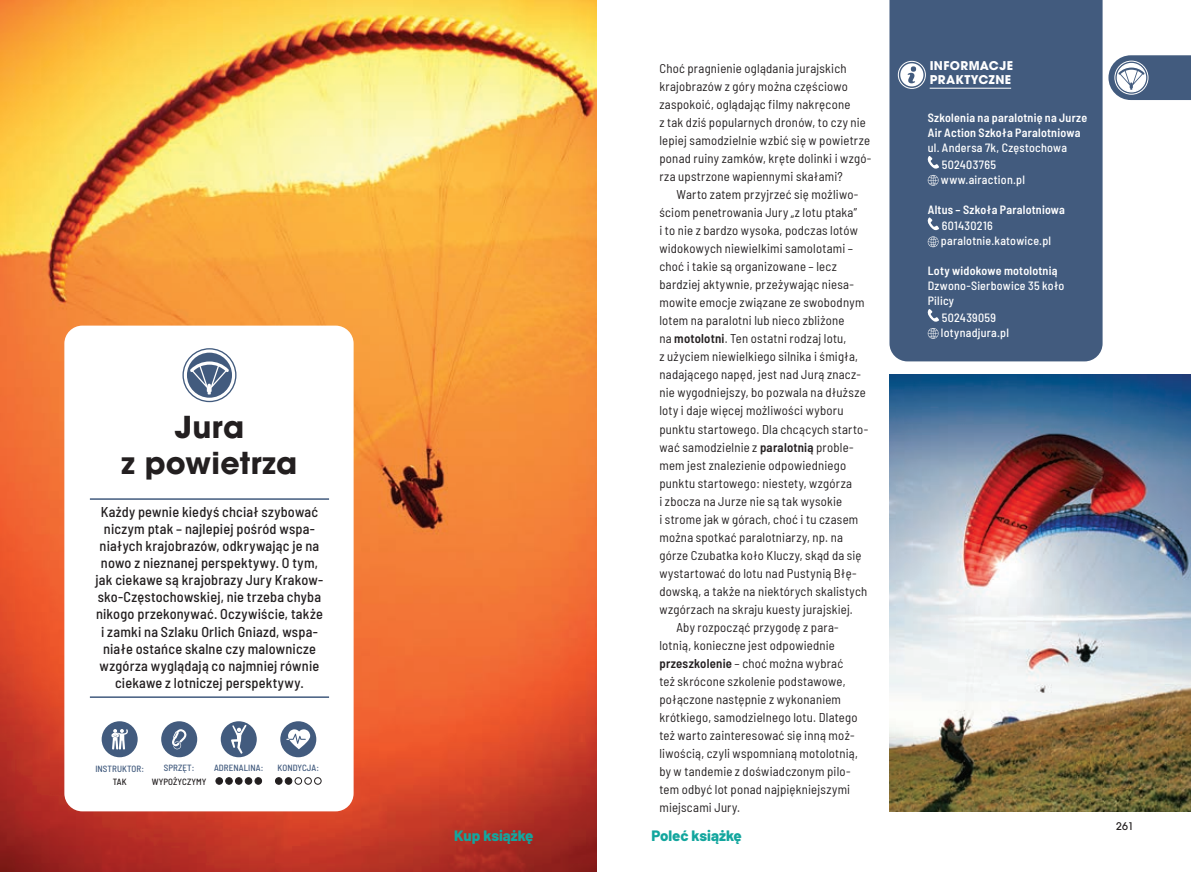
<style>
.page{position:relative;width:1191px;height:872px;background:#fff}
.page>*{position:absolute;margin:0;border:0;box-sizing:border-box;transform-origin:0 0}
.t1{font:700 30px/36px "ITC Avant Garde Pro";letter-spacing:.01em;color:#231f20;text-align:center}
.t2{font:800 15px "Barlow";color:#13a69e}
.t3{font:500 semi-condensed 14.25px/17.1px "Barlow";letter-spacing:.015em;color:#231f20;text-align:center}
.t4{font:semi-condensed 12.75px/18px "Barlow";letter-spacing:.02em;color:#231f20}
.t5{font:500 semi-condensed 12px/15px "Barlow";letter-spacing:.02em;color:#fff}
.t6{font:600 semi-condensed 12px/15px "Barlow";letter-spacing:.02em;color:#fff}
.t7{font:700 12px/13.5px "ITC Avant Garde Pro";letter-spacing:.035em;color:#fff}
.t8{font:500 10.5px "ITC Avant Garde Pro";color:#231f20}
.t9{font:500 semi-condensed 9px "Barlow";letter-spacing:.01em;color:#425b7e}
.t10{font:500 semi-condensed 9px "Barlow";letter-spacing:.01em;color:#231f20}
.s1{font-weight:600}
</style>
<div class="page">
<img style="left:0;top:0;width:596px;height:872px">
<img style="left:889px;top:374px;width:302px;height:437px">
<div style="left:64px;top:325px;width:289px;height:486px;background:#fff;border-radius:18px"></div>
<div style="left:102px;top:721px;width:36px;height:36px;background:#425b7e;border-radius:50%"></div>
<svg style="left:111px;top:729px;width:17px;height:20px"></svg>
<div style="left:161px;top:721px;width:36px;height:36px;background:#425b7e;border-radius:50%"></div>
<svg style="left:172px;top:729px;width:14px;height:20px"></svg>
<div style="left:221px;top:721px;width:36px;height:36px;background:#425b7e;border-radius:50%"></div>
<svg style="left:231px;top:724px;width:15px;height:30px"></svg>
<div style="left:280px;top:721px;width:36px;height:36px;background:#425b7e;border-radius:50%"></div>
<svg style="left:286px;top:729px;width:24px;height:20px"></svg>
<div style="left:216px;top:777px;width:6px;height:7px;background:#231f20;border-radius:50%"></div>
<div style="left:215px;top:777px;width:8px;height:7px;border:1px solid #231f20;border-radius:50%"></div>
<div style="left:226px;top:777px;width:6px;height:7px;background:#231f20;border-radius:50%"></div>
<div style="left:225px;top:777px;width:8px;height:7px;border:1px solid #231f20;border-radius:50%"></div>
<div style="left:235px;top:777px;width:7px;height:7px;background:#231f20;border-radius:50%"></div>
<div style="left:235px;top:777px;width:7px;height:7px;border:1px solid #231f20;border-radius:50%"></div>
<div style="left:245px;top:777px;width:7px;height:7px;background:#231f20;border-radius:50%"></div>
<div style="left:245px;top:777px;width:7px;height:7px;border:1px solid #231f20;border-radius:50%"></div>
<div style="left:255px;top:777px;width:7px;height:7px;background:#231f20;border-radius:50%"></div>
<div style="left:255px;top:777px;width:7px;height:7px;border:1px solid #231f20;border-radius:50%"></div>
<div style="left:275px;top:777px;width:7px;height:7px;background:#231f20;border-radius:50%"></div>
<div style="left:275px;top:777px;width:7px;height:7px;border:1px solid #231f20;border-radius:50%"></div>
<div style="left:285px;top:777px;width:7px;height:7px;background:#231f20;border-radius:50%"></div>
<div style="left:285px;top:777px;width:7px;height:7px;border:1px solid #231f20;border-radius:50%"></div>
<div style="left:295px;top:777px;width:7px;height:7px;border:1px solid #231f20;border-radius:50%"></div>
<div style="left:304px;top:777px;width:8px;height:7px;border:1px solid #231f20;border-radius:50%"></div>
<div style="left:314px;top:777px;width:7px;height:7px;border:1px solid #231f20;border-radius:50%"></div>
<hr style="left:90px;top:498px;width:239px;height:2px;background:#425b7e">
<hr style="left:90px;top:696px;width:239px;height:2px;background:#425b7e">
<div style="left:187px;top:353px;width:45px;height:45px;background:#425b7e;border-radius:50%"></div>
<div style="left:182px;top:348px;width:54px;height:54px;border:1px solid #425b7e;border-radius:50%"></div>
<svg style="left:190px;top:361px;width:39px;height:33px"></svg>
<div style="left:889px;top:0;width:213px;height:361px;background:#425b7e"></div>
<hr style="left:929px;top:88px;width:82px;height:1px;background:#fff">
<div style="left:900px;top:63px;width:23px;height:23px;background:#fff;border-radius:50%"></div>
<div style="left:898px;top:61px;width:27px;height:28px;border:1px solid #fff;border-radius:50%"></div>
<svg style="left:907px;top:66px;width:9px;height:17px"></svg>
<svg style="left:927px;top:156px;width:12px;height:13px"></svg>
<svg style="left:927px;top:175px;width:11px;height:11px"></svg>
<svg style="left:927px;top:217px;width:12px;height:13px"></svg>
<svg style="left:927px;top:236px;width:11px;height:11px"></svg>
<svg style="left:927px;top:309px;width:12px;height:13px"></svg>
<svg style="left:927px;top:328px;width:11px;height:11px"></svg>
<svg style="left:1108px;top:55px;width:83px;height:45px"></svg>
<h1 class="t1" style="left:122px;top:409px;width:177px">Jura<br>z powietrza</h1>
<p class="t3" style="left:96px;top:502px;width:229px">Każdy pewnie kiedyś chciał szybować niczym ptak – najlepiej pośród wspa&shy;niałych krajobrazów, odkrywając je na nowo z nieznanej perspektywy. O tym, jak ciekawe są krajobrazy Jury Krakow&shy;sko-Częstochowskiej, nie trzeba chyba nikogo przekonywać. Oczywiście, także i zamki na Szlaku Orlich Gniazd, wspa&shy;niałe ostańce skalne czy malownicze wzgórza wyglądają co najmniej równie ciekawe z lotniczej perspektywy.</p>
<p class="t9" style="left:95px;top:762px;width:50px">INSTRUKTOR:</p>
<p class="t10" style="left:113px;top:775px;width:15px">TAK</p>
<p class="t9" style="left:164px;top:761px;width:32px">SPRZĘT:</p>
<p class="t10" style="left:152px;top:775px;width:56px">WYPOŻYCZYMY</p>
<p class="t9" style="left:214px;top:761px;width:51px">ADRENALINA:</p>
<p class="t9" style="left:278px;top:761px;width:43px">KONDYCJA:</p>
<p class="t4" style="left:659px;top:59px;width:213px">Choć pragnienie oglądania jurajskich krajobrazów z góry można częściowo zaspokoić, oglądając filmy nakręcone<br>z tak dziś popularnych dronów, to czy nie lepiej samodzielnie wzbić się w powietrze ponad ruiny zamków, kręte dolinki i wzgó&shy;rza upstrzone wapiennymi skałami?</p>
<p class="t4" style="left:676px;top:185px;width:183px">Warto zatem przyjrzeć się możliwo-</p>
<p class="t4" style="left:659px;top:203px;width:199px">ściom penetrowania Jury „z lotu ptaka”</p>
<p class="t4" style="left:659px;top:221px;width:200px">i to nie z bardzo wysoka, podczas lotów</p>
<p class="t4" style="left:659px;top:239px;width:195px">widokowych niewielkimi samolotami –</p>
<p class="t4" style="left:659px;top:257px;width:179px">choć i takie są organizowane – lecz</p>
<p class="t4" style="left:659px;top:275px;width:196px">bardziej aktywnie, przeżywając niesa-</p>
<p class="t4" style="left:659px;top:293px;width:206px">mowite emocje związane ze swobodnym</p>
<p class="t4" style="left:659px;top:311px;width:187px">lotem na paralotni lub nieco zbliżone</p>
<p class="t4" style="left:659px;top:329px;width:188px">na <span class="s1">motolotni</span>. Ten ostatni rodzaj lotu,</p>
<p class="t4" style="left:659px;top:347px;width:200px">z użyciem niewielkiego silnika i śmigła,</p>
<p class="t4" style="left:659px;top:365px;width:203px">nadającego napęd, jest nad Jurą znacz-</p>
<p class="t4" style="left:659px;top:383px;width:208px">nie wygodniejszy, bo pozwala na dłuższe</p>
<p class="t4" style="left:659px;top:401px;width:186px">loty i daje więcej możliwości wyboru</p>
<p class="t4" style="left:659px;top:419px;width:210px">punktu startowego. Dla chcących starto-</p>
<p class="t4" style="left:659px;top:437px;width:196px">wać samodzielnie z <span class="s1">paralotnią</span> proble-</p>
<p class="t4" style="left:659px;top:455px;width:188px">mem jest znalezienie odpowiedniego</p>
<p class="t4" style="left:659px;top:473px;width:194px">punktu startowego: niestety, wzgórza</p>
<p class="t4" style="left:659px;top:491px;width:184px">i zbocza na Jurze nie są tak wysokie</p>
<p class="t4" style="left:659px;top:509px;width:200px">i strome jak w górach, choć i tu czasem</p>
<p class="t4" style="left:659px;top:527px;width:185px">można spotkać paralotniarzy, np. na</p>
<p class="t4" style="left:659px;top:545px;width:204px">górze Czubatka koło Kluczy, skąd da się</p>
<p class="t4" style="left:659px;top:563px;width:199px">wystartować do lotu nad Pustynią Błę-</p>
<p class="t4" style="left:659px;top:581px;width:209px">dowską, a także na niektórych skalistych</p>
<p class="t4" style="left:659px;top:599px;width:195px">wzgórzach na skraju kuesty jurajskiej.</p>
<p class="t4" style="left:676px;top:617px;width:164px">Aby rozpocząć przygodę z para-</p>
<p class="t4" style="left:659px;top:635px;width:177px">lotnią, konieczne jest odpowiednie</p>
<p class="t4" style="left:659px;top:653px;width:185px"><span class="s1">przeszkolenie</span> – choć można wybrać</p>
<p class="t4" style="left:659px;top:671px;width:187px">też skrócone szkolenie podstawowe,</p>
<p class="t4" style="left:659px;top:689px;width:183px">połączone następnie z wykonaniem</p>
<p class="t4" style="left:659px;top:707px;width:200px">krótkiego, samodzielnego lotu. Dlatego</p>
<p class="t4" style="left:659px;top:725px;width:197px">też warto zainteresować się inną moż-</p>
<p class="t4" style="left:659px;top:743px;width:200px">liwością, czyli wspomnianą motolotnią,</p>
<p class="t4" style="left:659px;top:761px;width:193px">by w tandemie z doświadczonym pilo-</p>
<p class="t4" style="left:659px;top:779px;width:192px">tem odbyć lot ponad najpiękniejszymi</p>
<p class="t4" style="left:659px;top:797px;width:82px">miejscami Jury.</p>
<p class="t2" style="left:454px;top:824px;width:81px">Kup książkę</p>
<p class="t2" style="left:651px;top:824px;width:91px">Poleć książkę</p>
<p class="t7" style="left:929px;top:59px;width:85px">INFORMACJE<br>PRAKTYCZNE</p>
<p class="t6" style="left:927px;top:109px;width:161px">Szkolenia na paralotnię na Jurze<br>Air Action Szkoła Paralotniowa</p>
<p class="t5" style="left:941px;top:139px;width:127px;line-height:16.5px;text-indent:-14px">ul. Andersa 7k, Częstochowa<br>502403765</p>
<p class="t5" style="left:941px;top:171px;width:85px">www.airaction.pl</p>
<p class="t6" style="left:927px;top:201px;width:139px">Altus – Szkoła Paralotniowa</p>
<p class="t5" style="left:941px;top:217px;width:112px">601430216 paralotnie.katowice.pl</p>
<p class="t6" style="left:927px;top:262px;width:131px">Loty widokowe motolotnią</p>
<p class="t5" style="left:927px;top:277px;width:138px">Dzwono-Sierbowice 35 koło<br>Pilicy</p>
<p class="t5" style="left:941px;top:309px;width:70px">502439059 lotynadjura.pl</p>
<p class="t8" style="left:1116px;top:819px;width:19px">261</p>
</div>
